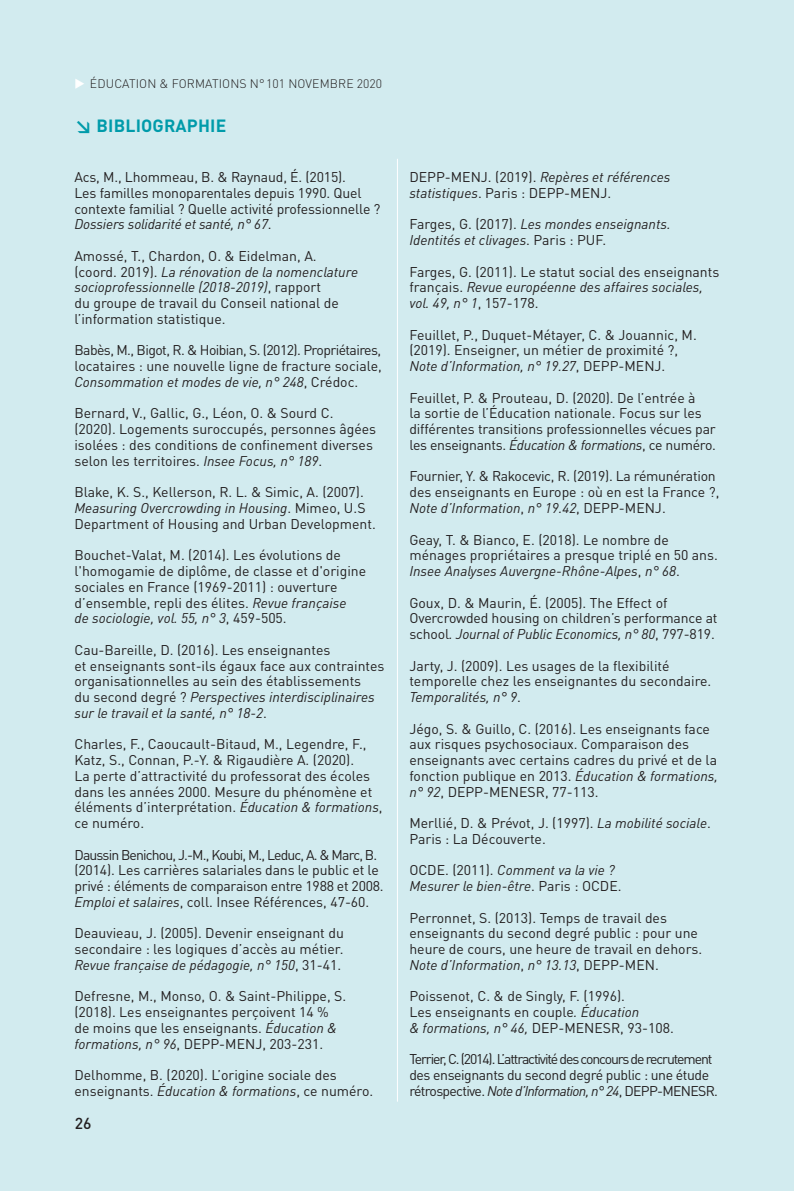
<style>
.page{position:relative;width:794px;height:1191px;background:#d2ebef}
.page>*{position:absolute;margin:0;border:0;box-sizing:border-box;transform-origin:0 0}
.Courant{font:700 17.5px "DINOT";letter-spacing:.01em;color:#009baa}
.t1{font:500 15.75px "DINOT";color:#231f20}
.t2{font:14px/15.8px "DINOT";color:#231f20}
.t3{font:14px/15.8px "DINOT";letter-spacing:-.02em;color:#231f20}
.t4{font:14px/15.8px "DINOT";letter-spacing:-.05em;color:#231f20}
.t5{font:italic 14px/15.8px "DINOT";color:#231f20}
.Titre_courant__gauch{font:300 12.25px "DINOT";letter-spacing:.01em;color:#231f20}
.s1{color:#fff}
.s2{font-style:italic}
.s3{font-style:normal}
</style>
<div class="page">
<hr style="left:397px;top:159px;width:1px;height:942px;background:#fff">
<p class="Titre_courant__gauch" style="left:74px;top:76px;width:309px"><span class="s1">◆</span> ÉDUCATION &amp; FORMATIONS N°101 NOVEMBRE 2020</p>
<p class="Courant" style="left:74px;top:115px;width:153px">↘ BIBLIOGRAPHIE</p>
<p class="t2" style="left:74px;top:169px;width:308px">Acs, M., Lhommeau, B. &amp; Raynaud, É. (2015).<br>Les familles monoparentales depuis 1990. Quel contexte familial ? Quelle activité professionnelle ?<br><span class="s2">Dossiers solidarité et santé, n° 67</span>.</p>
<p class="t2" style="left:74px;top:248px;width:285px">Amossé, T., Chardon, O. &amp; Eidelman, A. (coord. 2019). <span class="s2">La rénovation de la nomenclature socioprofessionnelle (2018-2019)</span>, rapport<br>du groupe de travail du Conseil national de l’information statistique.</p>
<p class="t2" style="left:74px;top:342px;width:309px;text-align:justify">Babès, M., Bigot, R. &amp; Hoibian, S. (2012). Propriétaires, locataires : une nouvelle ligne de fracture sociale, <span class="s2">Consommation et modes de vie, n° 248</span>, Crédoc.</p>
<p class="t2" style="left:74px;top:405px;width:303px">Bernard, V., Gallic, G., Léon, O. &amp; Sourd C. (2020). Logements suroccupés, personnes âgées isolées : des conditions de confinement diverses selon les territoires. <span class="s2">Insee Focus, n° 189</span>.</p>
<p class="t2" style="left:74px;top:484px;width:303px">Blake, K. S., Kellerson, R. L. &amp; Simic, A. (2007).<br><span class="s2">Measuring Overcrowding in Housing</span>. Mimeo, U.S<br>Department of Housing and Urban Development.</p>
<p class="t2" style="left:74px;top:547px;width:293px">Bouchet-Valat, M. (2014). Les évolutions de l'homogamie de diplôme, de classe et d'origine sociales en France (1969-2011) : ouverture d’ensemble, repli des élites. <span class="s2">Revue française<br>de sociologie, vol. 55, n° 3</span>, 459-505.</p>
<p class="t2" style="left:74px;top:641px;width:312px">Cau-Bareille, D. (2016). Les enseignantes<br>et enseignants sont-ils égaux face aux contraintes organisationnelles au sein des établissements<br>du second degré ? <span class="s2">Perspectives interdisciplinaires sur le travail et la santé, n° 18-2</span>.</p>
<p class="t2" style="left:74px;top:736px;width:310px">Charles, F., Caoucault-Bitaud, M., Legendre, F., Katz, S., Connan, P.-Y. &amp; Rigaudière A. (2020).<br>La perte d’attractivité du professorat des écoles dans les années 2000. Mesure du phénomène et éléments d’interprétation. <span class="s2">Éducation &amp; formations</span>, ce numéro.</p>
<p class="t3" style="left:74px;top:846px;width:311px">Daussin Benichou, J.-M., Koubi, M., Leduc, A. &amp; Marc, B. (2014). Les carrières salariales dans le public et le privé : éléments de comparaison entre 1988 et 2008.<br><span class="s2">Emploi et salaires</span>, coll. Insee Références, 47-60.</p>
<p class="t2" style="left:74px;top:925px;width:271px;text-align:justify">Deauvieau, J. (2005). Devenir enseignant du secondaire : les logiques d’accès au métier.<br><span class="s2">Revue française de pédagogie, n° 150</span>, 31-41.</p>
<p class="t2" style="left:74px;top:988px;width:273px">Defresne, M., Monso, O. &amp; Saint-Philippe, S. (2018). Les enseignantes perçoivent 14 % de moins que les enseignants. <span class="s2">Éducation &amp; formations, n° 96</span>, DEPP-MENJ, 203-231.</p>
<p class="t2" style="left:74px;top:1067px;width:300px">Delhomme, B. (2020). L’origine sociale des enseignants. <span class="s2">Éducation &amp; formations</span>, ce numéro.</p>
<p class="t1" style="left:75px;top:1112px;width:18px">26</p>
<p class="t2" style="left:409px;top:169px;width:263px">DEPP-MENJ. (2019). <span class="s2">Repères et références statistiques</span>. Paris : DEPP-MENJ.</p>
<p class="t5" style="left:409px;top:216px;width:263px"><span class="s3">Farges, G. (2017).</span> Les mondes enseignants.<br>Identités et clivages<span class="s3">. Paris : PUF.</span></p>
<p class="t2" style="left:409px;top:263px;width:311px">Farges, G. (2011). Le statut social des enseignants français. <span class="s2">Revue européenne des affaires sociales, vol. 49, n° 1</span>, 157-178.</p>
<p class="t2" style="left:409px;top:326px;width:289px">Feuillet, P., Duquet-Métayer, C. &amp; Jouannic, M. (2019). Enseigner, un métier de proximité ?,<br><span class="s2">Note d’Information, n° 19.27</span>, DEPP-MENJ.</p>
<p class="t2" style="left:409px;top:389px;width:308px">Feuillet, P. &amp; Prouteau, D. (2020). De l’entrée à<br>la sortie de l’Éducation nationale. Focus sur les différentes transitions professionnelles vécues par les enseignants. <span class="s2">Éducation &amp; formations</span>, ce numéro.</p>
<p class="t3" style="left:409px;top:468px;width:311px">Fournier, Y. &amp; Rakocevic, R. (2019). La rémunération des enseignants en Europe : où en est la France ?,<br><span class="s2">Note d’Information</span>, <span class="s2">n° 19.42</span>, DEPP-MENJ.</p>
<p class="t2" style="left:409px;top:531px;width:310px">Geay, T. &amp; Bianco, E. (2018). Le nombre de ménages propriétaires a presque triplé en 50 ans.<br><span class="s2">Insee Analyses Auvergne-Rhône-Alpes</span>, <span class="s2">n° 68</span>.</p>
<p class="t2" style="left:409px;top:594px;width:310px">Goux, D. &amp; Maurin, É. (2005). The Effect of<br>Overcrowded housing on children’s performance at school<span class="s2">. Journal of Public Economics, n° 80</span>, 797-819.</p>
<p class="t2" style="left:409px;top:657px;width:303px">Jarty, J. (2009). Les usages de la flexibilité temporelle chez les enseignantes du secondaire.<br><span class="s2">Temporalités, n° 9</span>.</p>
<p class="t2" style="left:409px;top:720px;width:310px">Jégo, S. &amp; Guillo, C. (2016). Les enseignants face aux risques psychosociaux. Comparaison des enseignants avec certains cadres du privé et de la fonction publique en 2013. <span class="s2">Éducation &amp; formations, n° 92</span>, DEPP-MENESR, 77-113.</p>
<p class="t2" style="left:409px;top:815px;width:303px">Merllié, D. &amp; Prévot, J. (1997). <span class="s2">La mobilité sociale</span>.<br>Paris : La Découverte.</p>
<p class="t5" style="left:409px;top:862px;width:214px"><span class="s3">OCDE. (2011).</span> Comment va la vie ?<br>Mesurer le bien-être<span class="s3">. Paris : OCDE.</span></p>
<p class="t2" style="left:409px;top:909px;width:294px">Perronnet, S. (2013). Temps de travail des enseignants du second degré public : pour une heure de cours, une heure de travail en dehors.<br><span class="s2">Note d’Information</span>, <span class="s2">n° 13.13</span>, DEPP-MEN.</p>
<p class="t2" style="left:409px;top:988px;width:266px">Poissenot, C. &amp; de Singly, F. (1996).<br>Les enseignants en couple<span class="s2">. Éducation<br>&amp; formations, n° 46,</span> DEP-MENESR, 93-108.</p>
<p class="t4" style="left:409px;top:1051px;width:310px">Terrier, C. (2014). L’attractivité des concours de recrutement des enseignants du second degré public : une étude rétrospective. <span class="s2">Note d’Information, n° 24</span>, DEPP-MENESR.</p>
</div>
